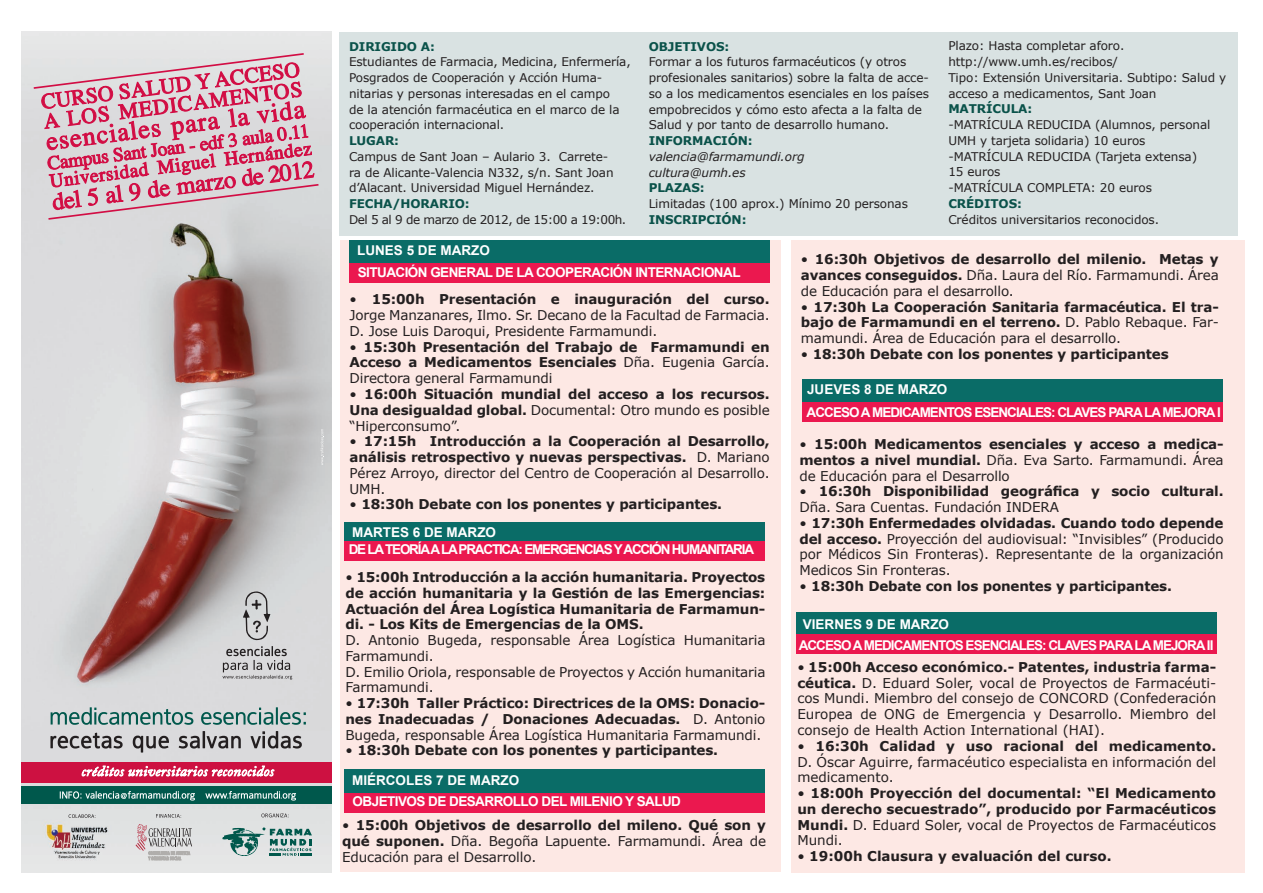
<style>
.page{position:relative;width:1263px;height:893px;background:#fff}
.page>*{position:absolute;margin:0;border:0;box-sizing:border-box;transform-origin:0 0}
.t1{font:700 13.5px/15.8px "Verdana";letter-spacing:-.01em;color:#231f20;text-align:justify}
.t2{font:13.5px/15.8px "Verdana";letter-spacing:-.01em;color:#231f20;text-align:justify}
.t3{font:700 13.5px/21.5px "Arial";letter-spacing:-.04em;color:#fff}
.t4{font:700 13.5px/17px "Arial";letter-spacing:-.09em;color:#fff}
.t5{font:700 13.5px/22.5px "Arial";letter-spacing:-.07em;color:#fff}
.t6{font:700 13.5px "Arial";letter-spacing:-.075em;color:#fff}
.t7{font:700 13.5px "Arial";color:#fff}
.t8{font:12px/15.8px "Verdana";letter-spacing:-.01em;color:#231f20}
.t9{font:700 12px "Verdana";letter-spacing:-.01em;color:#0a524a}
.t10{font:italic 12px/15.8px "Verdana";letter-spacing:-.01em;color:#231f20}
.t11{font:12px "Verdana";letter-spacing:-.04em;color:#231f20}
.s1{font-weight:700}
.s2{font-weight:400}
</style>
<div class="page">
<div style="left:791px;top:240px;width:453px;height:633px;background:#fde8e4"></div>
<img style="left:21px;top:32px;width:310px;height:840px">
<div style="left:21px;top:762px;width:310px;height:21px;background:#cd1141"></div>
<div style="left:21px;top:786px;width:310px;height:18px;background:#00584c"></div>
<svg style="left:156px;top:814px;width:26px;height:4px"></svg>
<svg style="left:60px;top:791px;width:135px;height:10px"></svg>
<svg style="left:205px;top:791px;width:91px;height:10px"></svg>
<svg style="left:32px;top:52px;width:288px;height:169px;background:#dcd7da"></svg>
<svg style="left:41px;top:61px;width:274px;height:152px;background:#d8a7b5"></svg>
<svg style="left:135px;top:824px;width:57px;height:36px;background:#c4bfc0"></svg>
<svg style="left:82px;top:765px;width:192px;height:12px"></svg>
<svg style="left:69px;top:814px;width:27px;height:4px"></svg>
<svg style="left:320px;top:429px;width:4px;height:36px"></svg>
<svg style="left:51px;top:707px;width:142px;height:18px;background:#9ab4b2"></svg>
<svg style="left:201px;top:707px;width:105px;height:18px;background:#9ab4b1"></svg>
<svg style="left:50px;top:733px;width:73px;height:15px"></svg>
<svg style="left:133px;top:736px;width:36px;height:16px"></svg>
<svg style="left:179px;top:731px;width:62px;height:17px"></svg>
<svg style="left:251px;top:731px;width:51px;height:17px"></svg>
<svg style="left:261px;top:813px;width:28px;height:4px"></svg>
<svg style="left:222px;top:827px;width:90px;height:29px;background:#91b1ad"></svg>
<svg style="left:243px;top:591px;width:27px;height:49px"></svg>
<svg style="left:223px;top:646px;width:69px;height:33px;background:#b4b3b4"></svg>
<div style="left:339px;top:32px;width:898px;height:203px;background:#d9e2e2"></div>
<div style="left:340px;top:240px;width:441px;height:632px;background:#fde8e4"></div>
<div style="left:350px;top:240px;width:420px;height:24px;background:#0a6c67"></div>
<div style="left:350px;top:264px;width:420px;height:19px;background:#eb184f"></div>
<div style="left:344px;top:522px;width:421px;height:24px;background:#0a6c67"></div>
<div style="left:344px;top:541px;width:421px;height:20px;background:#eb184f"></div>
<div style="left:344px;top:770px;width:421px;height:23px;background:#0a6c67"></div>
<div style="left:344px;top:793px;width:421px;height:19px;background:#eb184f"></div>
<div style="left:801px;top:379px;width:421px;height:24px;background:#0a6c67"></div>
<div style="left:801px;top:403px;width:421px;height:19px;background:#eb184f"></div>
<div style="left:796px;top:612px;width:421px;height:24px;background:#0a6c67"></div>
<div style="left:796px;top:635px;width:420px;height:19px;background:#eb184f"></div>
<p class="t9" style="left:349px;top:38px;width:87px">DIRIGIDO A:</p>
<p class="t8" style="left:349px;top:54px;width:283px">Estudiantes de Farmacia, Medicina, Enfermería, Posgrados de Cooperación y Acción Huma&shy;nitarias y personas interesadas en el campo<br>de la atención farmacéutica en el marco de la cooperación internacional.</p>
<p class="t9" style="left:349px;top:132px;width:52px">LUGAR:</p>
<p class="t8" style="left:349px;top:148px;width:266px">Campus de Sant Joan – Aulario 3. Carrete&shy;ra de Alicante-Valencia N332, s/n. Sant Joan d’Alacant. Universidad Miguel Hernández.</p>
<p class="t9" style="left:349px;top:195px;width:122px">FECHA/HORARIO:</p>
<p class="t11" style="left:349px;top:211px;width:279px">Del 5 al 9 de marzo de 2012, de 15:00 a 19:00h.</p>
<p class="t9" style="left:649px;top:38px;width:82px">OBJETIVOS:</p>
<p class="t8" style="left:649px;top:54px;width:282px">Formar a los futuros farmacéuticos (y otros profesionales sanitarios) sobre la falta de acce&shy;so a los medicamentos esenciales en los países empobrecidos y cómo esto afecta a la falta de Salud y por tanto de desarrollo humano.</p>
<p class="t9" style="left:649px;top:132px;width:105px">INFORMACIÓN:</p>
<p class="t10" style="left:649px;top:148px;width:157px">valencia@farmamundi.org cultura@umh.es</p>
<p class="t9" style="left:649px;top:179px;width:57px">PLAZAS:</p>
<p class="t8" style="left:649px;top:196px;width:261px">Limitadas (100 aprox.) Mínimo 20 personas</p>
<p class="t9" style="left:649px;top:211px;width:99px">INSCRIPCIÓN:</p>
<p class="t8" style="left:948px;top:38px;width:279px">Plazo: Hasta completar aforo. http://www.umh.es/recibos/<br>Tipo: Extensión Universitaria. Subtipo: Salud y acceso a medicamentos, Sant Joan</p>
<p class="t9" style="left:948px;top:101px;width:85px">MATRÍCULA:</p>
<p class="t8" style="left:948px;top:117px;width:264px">-MATRÍCULA REDUCIDA (Alumnos, personal<br>UMH y tarjeta solidaria) 10 euros -MATRÍCULA REDUCIDA (Tarjeta extensa)<br>15 euros<br>-MATRÍCULA COMPLETA: 20 euros</p>
<p class="t9" style="left:948px;top:195px;width:75px">CRÉDITOS:</p>
<p class="t8" style="left:948px;top:211px;width:212px">Créditos universitarios reconocidos.</p>
<p class="t3" style="left:357px;top:240px;width:385px">LUNES 5 DE MARZO<br>SITUACIÓN GENERAL DE LA COOPERACIÓN INTERNACIONAL</p>
<p class="t2" style="left:350px;top:292px;width:422px">• <span class="s1">15:00h Presentación e inauguración del curso.<br></span>Jorge Manzanares, Ilmo. Sr. Decano de la Facultad de Farmacia.<br>D. Jose Luis Daroqui, Presidente Farmamundi.</p>
<p class="t1" style="left:350px;top:339px;width:422px"><span class="s2">•</span> 15:30h Presentación del Trabajo de Farmamundi en Acceso a Medicamentos Esenciales <span class="s2">Dña. Eugenia García.<br>Directora general Farmamundi</span></p>
<p class="t1" style="left:350px;top:386px;width:422px"><span class="s2">•</span> 16:00h Situación mundial del acceso a los recursos.<br>Una desigualdad global. <span class="s2">Documental: Otro mundo es posible “Hiperconsumo”.</span></p>
<p class="t1" style="left:350px;top:433px;width:422px"><span class="s2">•</span> 17:15h Introducción a la Cooperación al Desarrollo, análisis retrospectivo y nuevas perspectivas. <span class="s2">D. Mariano Pérez Arroyo, director del Centro de Cooperación al Desarrollo.<br>UMH.</span></p>
<p class="t1" style="left:350px;top:496px;width:374px"><span class="s2">•</span> 18:30h Debate con los ponentes y participantes.</p>
<p class="t4" style="left:349px;top:524px;width:407px">MARTES 6 DE MARZO<br>DE LA TEORÍA A LA PRACTICA: EMERGENCIAS Y ACCIÓN HUMANITARIA</p>
<p class="t1" style="left:345px;top:569px;width:421px"><span class="s2">•</span> 15:00h Introducción a la acción humanitaria. Proyectos de acción humanitaria y la Gestión de las Emergencias:<br>Actuación del Área Logística Humanitaria de Farmamun&shy;di. - Los Kits de Emergencias de la OMS.</p>
<p class="t2" style="left:345px;top:632px;width:421px;text-align:left">D. Antonio Bugeda, responsable Área Logística Humanitaria Farmamundi.<br>D. Emilio Oriola, responsable de Proyectos y Acción humanitaria Farmamundi.</p>
<p class="t1" style="left:345px;top:695px;width:421px"><span class="s2">•</span> 17:30h Taller Práctico: Directrices de la OMS: Donacio&shy;nes Inadecuadas / Donaciones Adecuadas. <span class="s2">D. Antonio Bugeda, responsable Área Logística Humanitaria Farmamundi.</span></p>
<p class="t1" style="left:345px;top:742px;width:374px"><span class="s2">•</span> 18:30h Debate con los ponentes y participantes.</p>
<p class="t3" style="left:352px;top:769px;width:330px">MIÉRCOLES 7 DE MARZO<br>OBJETIVOS DE DESARROLLO DEL MILENIO Y SALUD</p>
<p class="t2" style="left:342px;top:817px;width:425px">• <span class="s1">15:00h Objetivos de desarrollo del mileno. Qué son y qué suponen.</span> Dña. Begoña Lapuente. Farmamundi. Área de Educación para el Desarrollo.</p>
<p class="t1" style="left:801px;top:251px;width:419px"><span class="s2">•</span> 16:30h Objetivos de desarrollo del milenio. Metas y avances conseguidos. <span class="s2">Dña. Laura del Río. Farmamundi. Área de Educación para el desarrollo.</span></p>
<p class="t1" style="left:801px;top:299px;width:419px"><span class="s2">•</span> 17:30h La Cooperación Sanitaria farmacéutica. El tra&shy;bajo de Farmamundi en el terreno. <span class="s2">D. Pablo Rebaque. Far&shy;mamundi. Área de Educación para el desarrollo.</span></p>
<p class="t1" style="left:801px;top:346px;width:369px"><span class="s2">•</span> 18:30h Debate con los ponentes y participantes</p>
<p class="t5" style="left:806px;top:379px;width:416px">JUEVES 8 DE MARZO<br>ACCESO A MEDICAMENTOS ESENCIALES: CLAVES PARA LA MEJORA I</p>
<p class="t1" style="left:799px;top:436px;width:426px"><span class="s2">•</span> 15:00h Medicamentos esenciales y acceso a medica&shy;mentos a nivel mundial. <span class="s2">Dña. Eva Sarto. Farmamundi. Área de Educación para el Desarrollo</span></p>
<p class="t1" style="left:799px;top:483px;width:426px"><span class="s2">•</span> 16:30h Disponibilidad geográfica y socio cultural.<br><span class="s2">Dña. Sara Cuentas. Fundación INDERA</span></p>
<p class="t2" style="left:799px;top:515px;width:426px">• <span class="s1">17:30h Enfermedades olvidadas. Cuando todo depende del acceso.</span> Proyección del audiovisual: “Invisibles” (Producido por Médicos Sin Fronteras). Representante de la organización Medicos Sin Fronteras.</p>
<p class="t1" style="left:799px;top:578px;width:374px"><span class="s2">•</span> 18:30h Debate con los ponentes y participantes.</p>
<p class="t7" style="left:803px;top:615px;width:148px">VIERNES 9 DE MARZO</p>
<p class="t2" style="left:797px;top:659px;width:420px">• <span class="s1">15:00h Acceso económico.- Patentes, industria farma&shy;céutica.</span> D. Eduard Soler, vocal de Proyectos de Farmacéuti&shy;cos Mundi. Miembro del consejo de CONCORD (Confederación Europea de ONG de Emergencia y Desarrollo. Miembro del consejo de Health Action International (HAI).</p>
<p class="t2" style="left:797px;top:738px;width:420px">• <span class="s1">16:30h Calidad y uso racional del medicamento.<br></span>D. Óscar Aguirre, farmacéutico especialista en información del medicamento.</p>
<p class="t1" style="left:797px;top:785px;width:420px"><span class="s2">•</span> 18:00h Proyección del documental: “El Medicamento un derecho secuestrado”, producido por Farmacéuticos Mundi. <span class="s2">D. Eduard Soler, vocal de Proyectos de Farmacéuticos Mundi.</span></p>
<p class="t1" style="left:797px;top:848px;width:316px"><span class="s2">•</span> 19:00h Clausura y evaluación del curso.</p>
<p class="t6" style="left:799px;top:636px;width:416px">ACCESO A MEDICAMENTOS ESENCIALES: CLAVES PARA LA MEJORA II</p>
</div>
